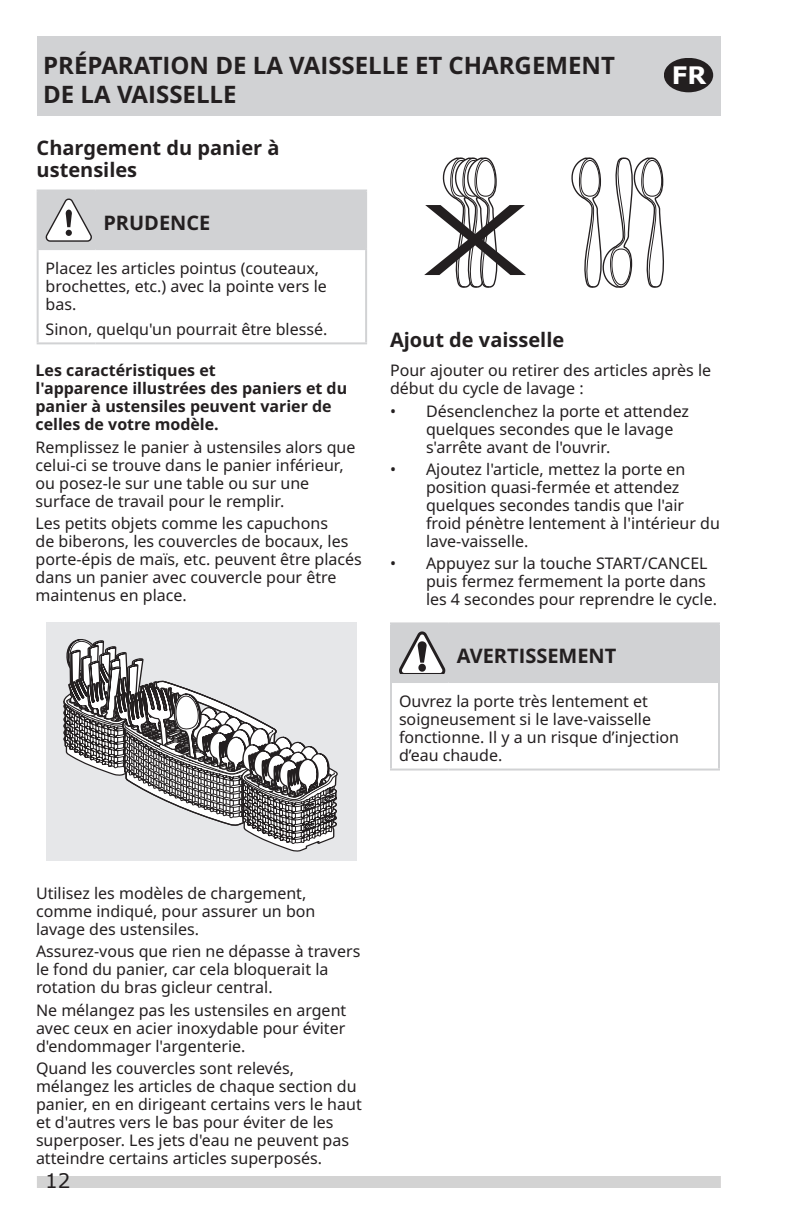
<style>
.page{position:relative;width:792px;height:1224px;background:#fff}
.page>*{position:absolute;margin:0;border:0;box-sizing:border-box;transform-origin:0 0}
.ID_Heading_Even_cont{font:700 24px/28.8px "Noto IKEA Latin";color:#231f20}
.t1{font:700 24px "Verdana";color:#fff}
.ID_1st_Level_Sub_Hea{font:700 20px/22px "Noto IKEA Latin";color:#231f20}
.ID_Warning_Note_Head{font:700 20px "Noto IKEA Latin";color:#231f20}
.t2{font:20px "Verdana";color:#231f20}
.ID_Body_Text{font:16px/18px "Noto IKEA Latin";color:#231f20}
.ID_Caution_Warning_D{font:16px/18px "Noto IKEA Latin";color:#231f20}
.ID_Body_Text-2{font:700 16px/18px "Noto IKEA Latin";color:#231f20}
</style>
<div class="page">
<div style="left:37px;top:1176px;width:684px;height:12px;background:#d3d3d3"></div>
<div style="left:37px;top:36px;width:684px;height:80px;background:#d1d2d4"></div>
<hr style="left:365px;top:250px;width:2px;height:92px;background:#d1d2d4">
<hr style="left:37px;top:190px;width:58px;height:2px;background:#d1d2d4">
<hr style="left:37px;top:192px;width:2px;height:56px;background:#d1d2d4">
<hr style="left:95px;top:190px;width:272px;height:2px;background:#d1d2d4">
<hr style="left:365px;top:192px;width:2px;height:56px;background:#d1d2d4">
<hr style="left:37px;top:248px;width:58px;height:2px;background:#d1d2d4">
<hr style="left:37px;top:250px;width:2px;height:92px;background:#d1d2d4">
<hr style="left:95px;top:248px;width:272px;height:2px;background:#d1d2d4">
<hr style="left:37px;top:342px;width:58px;height:2px;background:#d1d2d4">
<hr style="left:95px;top:342px;width:272px;height:2px;background:#d1d2d4">
<div style="left:39px;top:192px;width:326px;height:56px;background:#d1d2d4"></div>
<svg style="left:571px;top:157px;width:93px;height:131px"></svg>
<svg style="left:424px;top:157px;width:102px;height:131px"></svg>
<svg style="left:664px;top:58px;width:49px;height:34px"></svg>
<div style="left:47px;top:622px;width:310px;height:239px;background:#e6e7e9"></div>
<svg style="left:63px;top:639px;width:275px;height:213px"></svg>
<hr style="left:390px;top:683px;width:2px;height:86px;background:#d1d2d4">
<hr style="left:718px;top:683px;width:2px;height:86px;background:#d1d2d4">
<hr style="left:390px;top:769px;width:59px;height:2px;background:#d1d2d4">
<hr style="left:449px;top:769px;width:271px;height:2px;background:#d1d2d4">
<hr style="left:390px;top:622px;width:59px;height:2px;background:#d1d2d4">
<hr style="left:390px;top:624px;width:2px;height:57px;background:#d1d2d4">
<hr style="left:449px;top:622px;width:271px;height:2px;background:#d1d2d4">
<hr style="left:718px;top:624px;width:2px;height:57px;background:#d1d2d4">
<hr style="left:390px;top:681px;width:59px;height:2px;background:#d1d2d4">
<hr style="left:449px;top:681px;width:271px;height:2px;background:#d1d2d4">
<div style="left:392px;top:624px;width:326px;height:57px;background:#d1d2d4"></div>
<p class="ID_Heading_Even_cont" style="left:43px;top:50px;width:573px">PRÉPARATION DE LA VAISSELLE ET CHARGEMENT<br>DE LA VAISSELLE</p>
<p class="ID_1st_Level_Sub_Hea" style="left:37px;top:137px;width:244px">Chargement du panier à ustensiles</p>
<p class="t1" style="left:672px;top:58px;width:36px">FR</p>
<p class="ID_Warning_Note_Head" style="left:103px;top:209px;width:109px">PRUDENCE</p>
<p class="ID_Caution_Warning_D" style="left:46px;top:259px;width:283px">Placez les articles pointus (couteaux, brochettes, etc.) avec la pointe vers le bas.</p>
<p class="ID_Caution_Warning_D" style="left:46px;top:320px;width:283px">Sinon, quelqu'un pourrait être blessé.</p>
<p class="ID_Body_Text-2" style="left:36px;top:361px;width:313px">Les caractéristiques et<br>l'apparence illustrées des paniers et du panier à ustensiles peuvent varier de celles de votre modèle.</p>
<p class="ID_Body_Text" style="left:36px;top:437px;width:321px">Remplissez le panier à ustensiles alors que celui-ci se trouve dans le panier inférieur, ou posez-le sur une table ou sur une surface de travail pour le remplir.</p>
<p class="ID_Body_Text" style="left:36px;top:514px;width:328px">Les petits objets comme les capuchons<br>de biberons, les couvercles de bocaux, les porte-épis de maïs, etc. peuvent être placés dans un panier avec couvercle pour être maintenus en place.</p>
<p class="ID_1st_Level_Sub_Hea" style="left:390px;top:328px;width:176px">Ajout de vaisselle</p>
<p class="ID_Body_Text" style="left:390px;top:361px;width:323px">Pour ajouter ou retirer des articles après le début du cycle de lavage :</p>
<p class="ID_Body_Text" style="left:426px;top:401px;width:265px;text-indent:-36px">• Désenclenchez la porte et attendez quelques secondes que le lavage s'arrête avant de l'ouvrir.</p>
<p class="ID_Body_Text" style="left:426px;top:460px;width:296px;text-indent:-36px">• Ajoutez l'article, mettez la porte en position quasi-fermée et attendez quelques secondes tandis que l'air froid pénètre lentement à l'intérieur du lave-vaisselle.</p>
<p class="ID_Body_Text" style="left:426px;top:554px;width:293px;text-indent:-36px">• Appuyez sur la touche START/CANCEL puis fermez fermement la porte dans les 4 secondes pour reprendre le cycle.</p>
<p class="ID_Warning_Note_Head" style="left:457px;top:642px;width:161px">AVERTISSEMENT</p>
<p class="ID_Caution_Warning_D" style="left:399px;top:692px;width:282px">Ouvrez la porte très lentement et soigneusement si le lave-vaisselle fonctionne. Il y a un risque d’injection d’eau chaude.</p>
<p class="ID_Body_Text" style="left:36px;top:884px;width:281px">Utilisez les modèles de chargement, comme indiqué, pour assurer un bon lavage des ustensiles.</p>
<p class="ID_Body_Text" style="left:36px;top:942px;width:326px">Assurez-vous que rien ne dépasse à travers le fond du panier, car cela bloquerait la rotation du bras gicleur central.</p>
<p class="ID_Body_Text" style="left:36px;top:1000px;width:312px;text-align:justify">Ne mélangez pas les ustensiles en argent avec ceux en acier inoxydable pour éviter d'endommager l'argenterie.</p>
<p class="ID_Body_Text" style="left:36px;top:1059px;width:327px">Quand les couvercles sont relevés, mélangez les articles de chaque section du panier, en en dirigeant certains vers le haut et d'autres vers le bas pour éviter de les superposer. Les jets d'eau ne peuvent pas atteindre certains articles superposés.</p>
<p class="t2" style="left:45px;top:1167px;width:27px">12</p>
</div>
